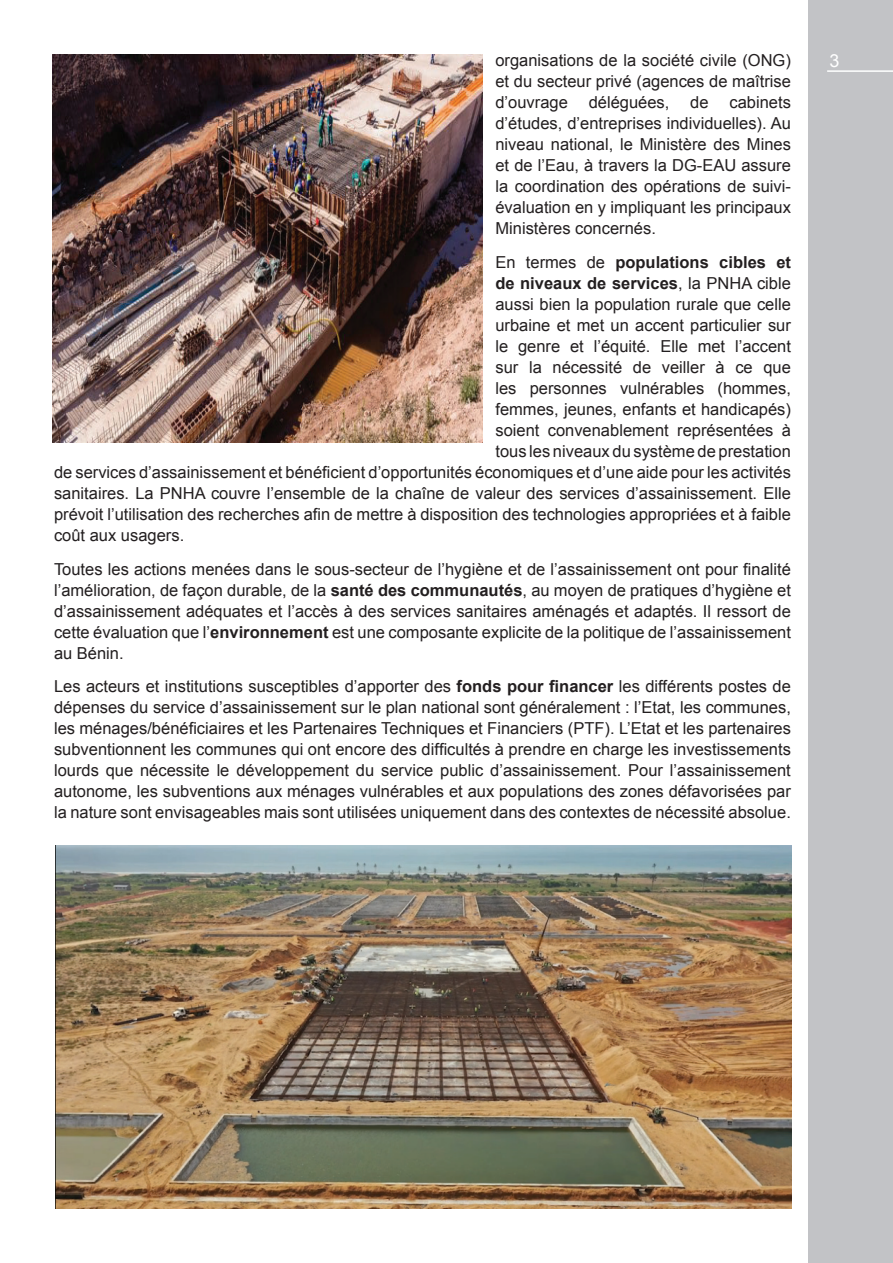
<style>
.page{position:relative;width:893px;height:1263px;background:#fff}
.page>*{position:absolute;margin:0;border:0;box-sizing:border-box;transform-origin:0 0}
.t1{font:18px "Arial";color:#fff}
.t2{font:16.5px/21px "Arial";color:#231f20;text-align:justify}
.t3{font:700 16.5px "Arial";color:#231f20}
.s1{font-weight:400}
.s2{font-weight:700}
</style>
<div class="page">
<div style="left:808px;top:0;width:85px;height:1263px;background:#c2c3c6"></div>
<hr style="left:827px;top:70px;width:66px;height:2px;background:#fff">
<img style="left:52px;top:54px;width:431px;height:388px">
<img style="left:55px;top:845px;width:736px;height:364px">
<p class="t2" style="left:495px;top:50px;width:297px">organisations de la société civile (ONG)</p>
<p class="t1" style="left:829px;top:51px;width:12px">3</p>
<p class="t2" style="left:495px;top:71px;width:297px">et du secteur privé (agences de maîtrise d’ouvrage</p>
<p class="t2" style="left:589px;top:92px;width:82px">déléguées,</p>
<p class="t2" style="left:690px;top:92px;width:20px">de</p>
<p class="t2" style="left:495px;top:92px;width:297px;text-indent:234px">cabinets d’études, d’entreprises individuelles). Au niveau national, le Ministère des Mines et de l’Eau, à travers la DG-EAU assure la coordination des opérations de suivi&shy;évaluation en y impliquant les principaux Ministères concernés.</p>
<p class="t3" style="left:495px;top:253px;width:297px"><span class="s1">En termes de</span> populations cibles et</p>
<p class="t3" style="left:495px;top:274px;width:297px">de niveaux de services<span class="s1">, la PNHA cible</span></p>
<p class="t2" style="left:495px;top:294px;width:297px">aussi bien la population rurale que celle</p>
<p class="t2" style="left:495px;top:315px;width:297px">urbaine et met un accent particulier sur</p>
<p class="t2" style="left:495px;top:336px;width:297px">le genre et l’équité. Elle met l’accent</p>
<p class="t2" style="left:495px;top:357px;width:297px">sur la nécessité de veiller à ce que</p>
<p class="t2" style="left:495px;top:378px;width:297px">les personnes vulnérables (hommes,</p>
<p class="t2" style="left:495px;top:399px;width:297px">femmes, jeunes, enfants et handicapés)</p>
<p class="t2" style="left:495px;top:420px;width:297px">soient convenablement représentées à</p>
<p class="t2" style="left:495px;top:441px;width:297px">tous les niveaux du système de prestation</p>
<p class="t2" style="left:54px;top:462px;width:738px">de services d’assainissement et bénéficient d’opportunités économiques et d’une aide pour les activités</p>
<p class="t2" style="left:54px;top:483px;width:738px">sanitaires. La PNHA couvre l’ensemble de la chaîne de valeur des services d’assainissement. Elle</p>
<p class="t2" style="left:54px;top:504px;width:738px">prévoit l’utilisation des recherches afin de mettre à disposition des technologies appropriées et à faible</p>
<p class="t2" style="left:54px;top:525px;width:132px">coût aux usagers.</p>
<p class="t2" style="left:54px;top:559px;width:738px">Toutes les actions menées dans le sous-secteur de l’hygiène et de l’assainissement ont pour finalité l’amélioration, de façon durable, de la <span class="s2">santé des communautés</span>, au moyen de pratiques d’hygiène et d’assainissement adéquates et l’accès à des services sanitaires aménagés et adaptés. Il ressort de cette évaluation que l’<span class="s2">environnement</span> est une composante explicite de la politique de l’assainissement au Bénin.</p>
<p class="t2" style="left:54px;top:676px;width:738px">Les acteurs et institutions susceptibles d’apporter des <span class="s2">fonds pour financer</span> les différents postes de dépenses du service d’assainissement sur le plan national sont généralement : l’Etat, les communes, les ménages/bénéficiaires et les Partenaires Techniques et Financiers (PTF). L’Etat et les partenaires subventionnent les communes qui ont encore des difficultés à prendre en charge les investissements lourds que nécessite le développement du service public d’assainissement. Pour l’assainissement autonome, les subventions aux ménages vulnérables et aux populations des zones défavorisées par la nature sont envisageables mais sont utilisées uniquement dans des contextes de nécessité absolue.</p>
</div>
